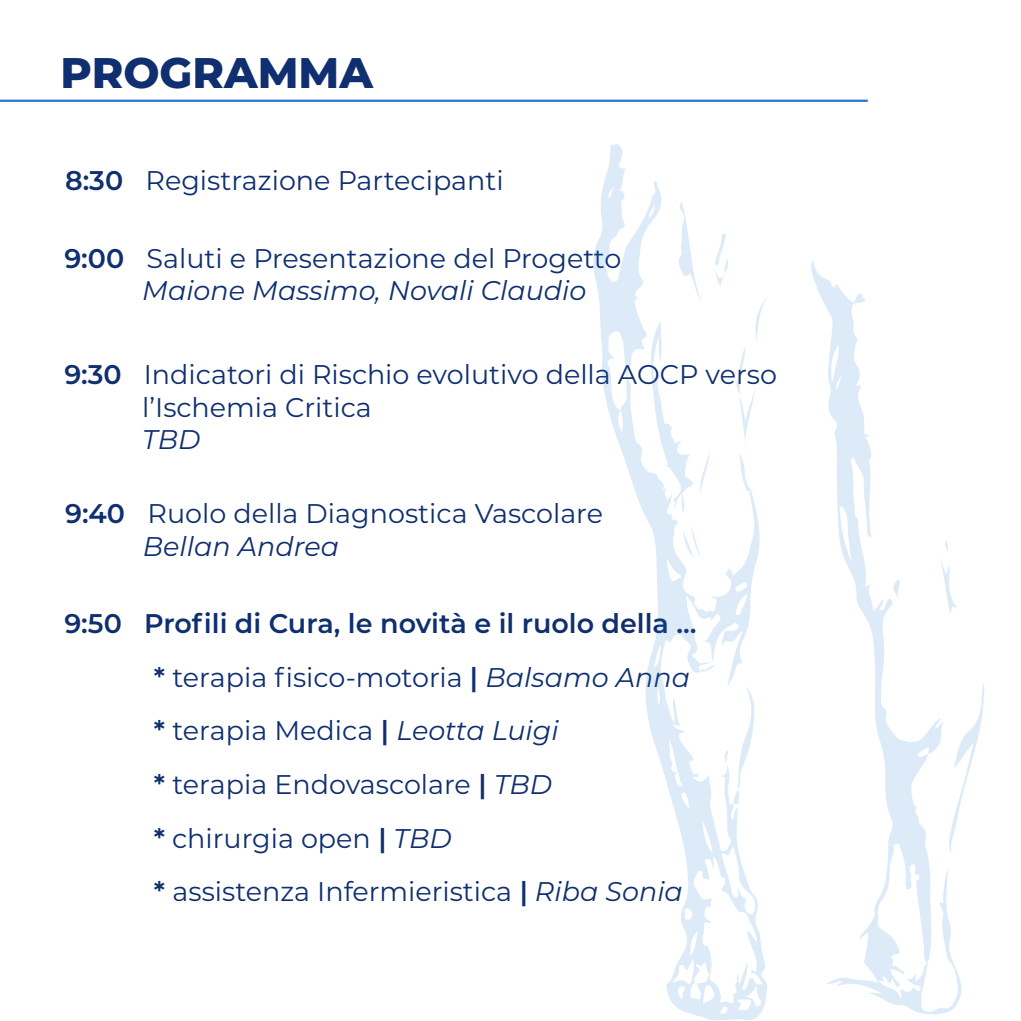
<style>
.page{position:relative;width:1021px;height:1021px;background:#fff}
.page>*{position:absolute;margin:0;border:0;box-sizing:border-box;transform-origin:0 0}
.t1{font:800 42.75px "Montserrat";color:#0f2f70}
.t2{font:27px/53.6px "Montserrat";color:#0f2f70}
.t3{font:italic 27px "Montserrat";color:#0f2f70}
.s1{font-weight:600}
.s2{font-style:italic}
</style>
<div class="page">
<svg style="left:593px;top:144px;width:174px;height:876px"></svg>
<svg style="left:811px;top:260px;width:150px;height:754px"></svg>
<svg style="left:948px;top:682px;width:36px;height:170px"></svg>
<svg style="left:678px;top:201px;width:23px;height:101px"></svg>
<svg style="left:700px;top:449px;width:10px;height:44px"></svg>
<svg style="left:893px;top:579px;width:6px;height:19px"></svg>
<svg style="left:683px;top:526px;width:17px;height:32px"></svg>
<svg style="left:736px;top:296px;width:31px;height:195px"></svg>
<svg style="left:650px;top:320px;width:43px;height:192px"></svg>
<svg style="left:939px;top:540px;width:18px;height:72px"></svg>
<svg style="left:714px;top:233px;width:14px;height:53px"></svg>
<svg style="left:701px;top:665px;width:14px;height:6px"></svg>
<svg style="left:724px;top:686px;width:30px;height:118px"></svg>
<svg style="left:853px;top:294px;width:12px;height:11px"></svg>
<hr style="left:0;top:100px;width:867px;height:2px;background:#2178ce">
<h1 class="t1" style="left:61px;top:41px;width:314px">PROGRAMMA</h1>
<p class="t2" style="left:65px;top:153px;width:440px"><span class="s1">8:30</span> Registrazione Partecipanti</p>
<p class="t2" style="left:142px;top:241px;width:480px;line-height:32.4px;text-indent:-78px"><span class="s1">9:00</span> Saluti e Presentazione del Progetto<br><span class="s2">Maione Massimo, Novali Claudio</span></p>
<p class="t2" style="left:142px;top:357px;width:636px;line-height:32.4px;text-indent:-78px"><span class="s1">9:30</span> Indicatori di Rischio evolutivo della AOCP verso l’Ischemia Critica</p>
<p class="t3" style="left:142px;top:421px;width:60px">TBD</p>
<p class="t2" style="left:143px;top:496px;width:461px;line-height:32.4px;text-indent:-78px"><span class="s1">9:40</span> Ruolo della Diagnostica Vascolare<br><span class="s2">Bellan Andrea</span></p>
<p class="t2" style="left:154px;top:596px;width:544px;text-indent:-89px"><span class="s1">9:50 Profili di Cura, le novità e il ruolo della … *</span> terapia fisico-motoria <span class="s1">|</span> <span class="s2">Balsamo Anna </span><span class="s1">*</span> terapia Medica <span class="s1">|</span> <span class="s2">Leotta Luigi<br></span><span class="s1">*</span> terapia Endovascolare <span class="s1">|</span> <span class="s2">TBD<br></span><span class="s1">*</span> chirurgia open <span class="s1">|</span> <span class="s2">TBD<br></span><span class="s1">*</span> assistenza Infermieristica <span class="s1">|</span> <span class="s2">Riba Sonia</span></p>
</div>
